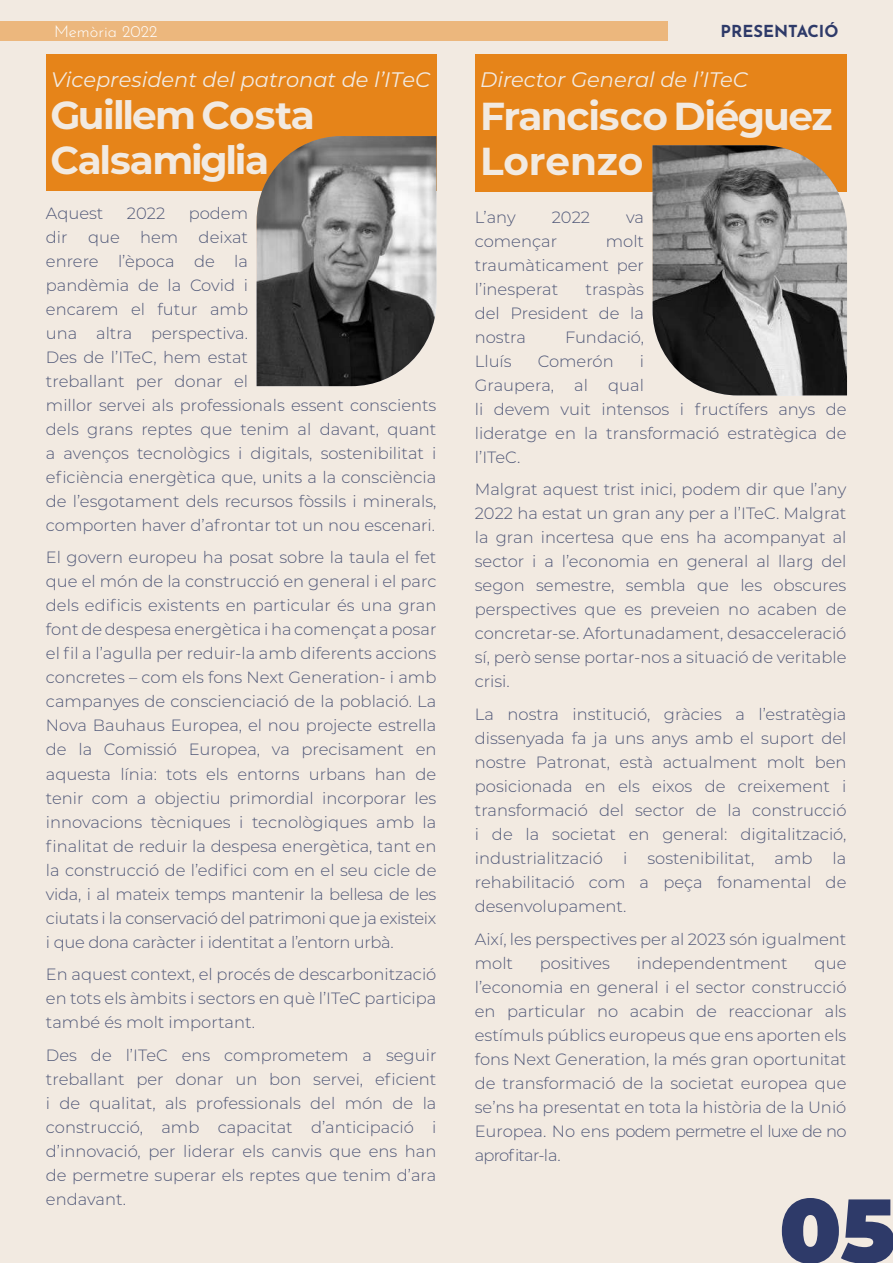
<style>
.page{position:relative;width:893px;height:1263px;background:#f2eae1}
.page>*{position:absolute;margin:0;border:0;box-sizing:border-box;transform-origin:0 0}
.t1{font:900 90px "Montserrat";color:#2e3a69}
.t2{font:700 39px/45px "Montserrat";letter-spacing:-.04em;color:#f2eae1}
.t3{font:italic 21px "Montserrat";color:#f2eae1}
.t4{font:300 16.5px "Josefin Sans";color:#fff}
.t5{font:700 16.5px "Josefin Sans";color:#2e3a69}
.t6{font:300 16.35px/24px "Montserrat";color:#505878;text-align:justify}
</style>
<div class="page">
<div style="left:46px;top:54px;width:390px;height:137px;background:#e68419"></div>
<div style="left:475px;top:54px;width:371px;height:138px;background:#e68419"></div>
<svg style="left:257px;top:136px;width:179px;height:250px;background:#787571"></svg>
<svg style="left:653px;top:145px;width:194px;height:250px;background:#787571"></svg>
<div style="left:0;top:21px;width:668px;height:19px;background:#ecb77d"></div>
<p class="t4" style="left:54px;top:19px;width:105px">Memòria 2022</p>
<p class="t5" style="left:721px;top:19px;width:119px">PRESENTACIÓ</p>
<p class="t3" style="left:51px;top:65px;width:381px">Vicepresident del patronat de l’ITeC</p>
<h2 class="t2" style="left:51px;top:91px;width:266px">Guillem Costa<br>Calsamiglia</h2>
<p class="t6" style="left:46px;top:201px;width:392px;text-align:left;text-indent:143px">podem<br>dir que hem deixat<br>enrere l’època de la<br>pandèmia de la Covid i<br>encarem el futur amb<br>una altra perspectiva.<br>Des de l’ITeC, hem estat<br>treballant per donar el<br>millor servei als professionals essent conscients dels grans reptes que tenim al davant, quant a avenços tecnològics i digitals, sostenibilitat i eficiència energètica que, units a la consciència de l’esgotament dels recursos fòssils i minerals, comporten haver d’afrontar tot un nou escenari.</p>
<p class="t6" style="left:46px;top:545px;width:392px">El govern europeu ha posat sobre la taula el fet que el món de la construcció en general i el parc dels edificis existents en particular és una gran font de despesa energètica i ha començat a posar el fil a l’agulla per reduir-la amb diferents accions concretes – com els fons Next Generation- i amb campanyes de conscienciació de la població. La Nova Bauhaus Europea, el nou projecte estrella de la Comissió Europea, va precisament en aquesta línia: tots els entorns urbans han de tenir com a objectiu primordial incorporar les innovacions tècniques i tecnològiques amb la finalitat de reduir la despesa energètica, tant en la construcció de l’edifici com en el seu cicle de vida, i al mateix temps mantenir la bellesa de les ciutats i la conservació del patrimoni que ja existeix i que dona caràcter i identitat a l’entorn urbà.</p>
<p class="t6" style="left:46px;top:962px;width:392px">En aquest context, el procés de descarbonització en tots els àmbits i sectors en què l’ITeC participa també és molt important.</p>
<p class="t6" style="left:46px;top:1042px;width:392px">Des de l’ITeC ens comprometem a seguir treballant per donar un bon servei, eficient i de qualitat, als professionals del món de la construcció, amb capacitat d’anticipació i d’innovació, per liderar els canvis que ens han de permetre superar els reptes que tenim d’ara endavant.</p>
<p class="t6" style="left:46px;top:201px;width:59px">Aquest</p>
<p class="t6" style="left:127px;top:201px;width:40px">2022</p>
<p class="t3" style="left:480px;top:65px;width:269px">Director General de l’ITeC</p>
<h2 class="t2" style="left:480px;top:92px;width:354px">Francisco Diéguez<br>Lorenzo</h2>
<p class="t6" style="left:475px;top:205px;width:42px">L’any</p>
<p class="t6" style="left:552px;top:205px;width:40px">2022</p>
<p class="t6" style="left:626px;top:205px;width:19px">va</p>
<p class="t6" style="left:475px;top:229px;width:84px">començar</p>
<p class="t6" style="left:475px;top:229px;width:171px;text-indent:131px">molt traumàticament per l’inesperat</p>
<p class="t6" style="left:475px;top:277px;width:171px;text-indent:111px">traspàs del President de la nostra</p>
<p class="t6" style="left:565px;top:325px;width:81px">Fundació,</p>
<p class="t6" style="left:475px;top:349px;width:38px">Lluís</p>
<p class="t6" style="left:538px;top:349px;width:77px">Comerón</p>
<p class="t6" style="left:475px;top:349px;width:373px;text-align:left;text-indent:165px">i<br>Graupera, al qual<br>li devem vuit intensos i fructífers anys de lideratge en la transformació estratègica de l’ITeC.</p>
<p class="t6" style="left:475px;top:477px;width:373px">Malgrat aquest trist inici, podem dir que l’any 2022 ha estat un gran any per a l’ITeC. Malgrat la gran incertesa que ens ha acompanyat al sector i a l’economia en general al llarg del segon semestre, sembla que les obscures perspectives que es preveien no acaben de concretar-se. Afortunadament, desacceleració sí, però sense portar-nos a situació de veritable crisi.</p>
<p class="t6" style="left:475px;top:702px;width:373px">La nostra institució, gràcies a l’estratègia dissenyada fa ja uns anys amb el suport del nostre Patronat, està actualment molt ben posicionada en els eixos de creixement i transformació del sector de la construcció i de la societat en general: digitalització, industrialització i sostenibilitat, amb la rehabilitació com a peça fonamental de desenvolupament.</p>
<p class="t6" style="left:475px;top:926px;width:373px">Així, les perspectives per al 2023 són igualment molt</p>
<p class="t6" style="left:540px;top:950px;width:71px">positives</p>
<p class="t6" style="left:637px;top:950px;width:152px">independentment</p>
<p class="t6" style="left:475px;top:950px;width:373px;text-indent:340px">que l’economia en general i el sector construcció en particular no acabin de reaccionar als estímuls públics europeus que ens aporten els fons Next Generation, la més gran oportunitat de transformació de la societat europea que se’ns ha presentat en tota la història de la Unió Europea. No ens podem permetre el luxe de no aprofitar-la.</p>
<h1 class="t1" style="left:779px;top:1163px;width:118px">05</h1>
</div>
